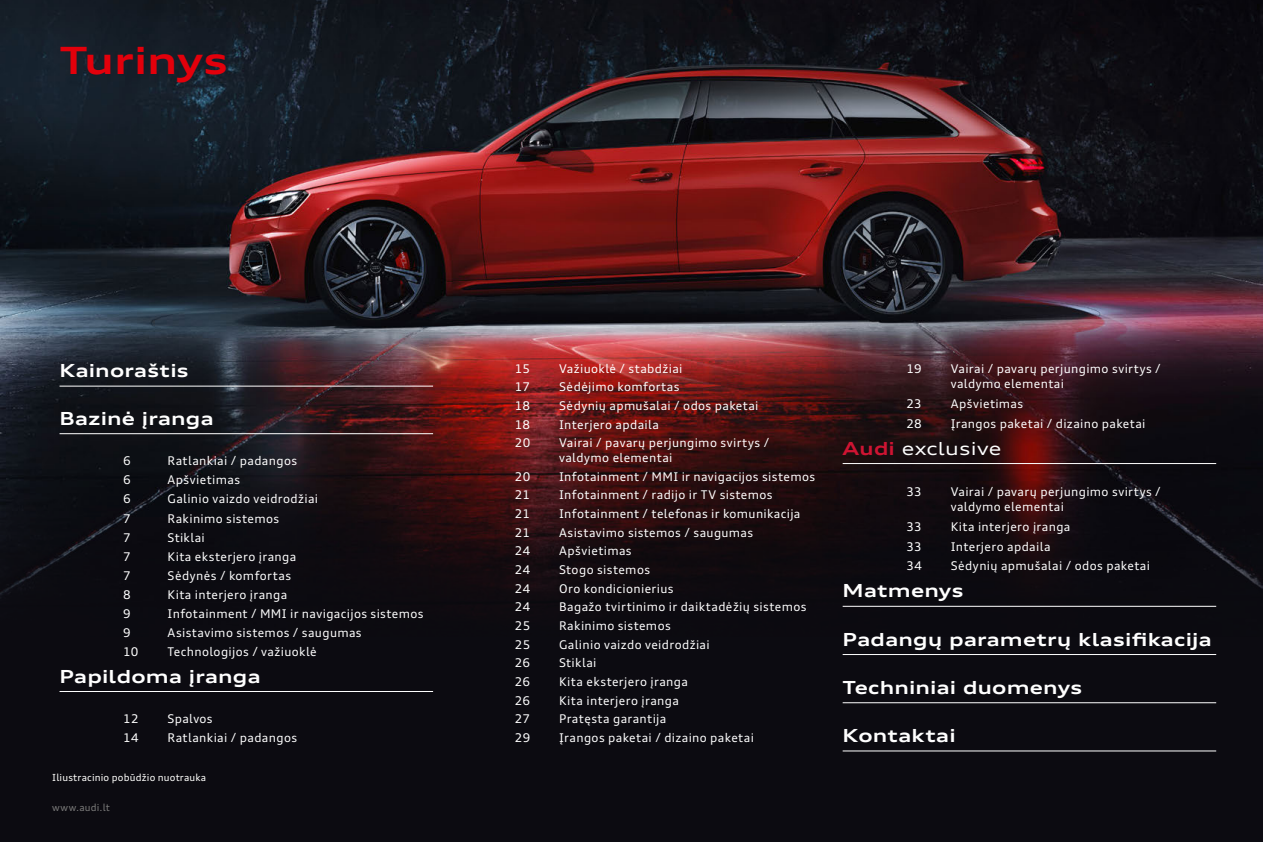
<style>
.page{position:relative;width:1263px;height:842px;background:#0c0b11}
.page>*{position:absolute;margin:0;border:0;box-sizing:border-box;transform-origin:0 0}
.t1{font:700 expanded 37.5px "Audi Type";color:#e3000b}
.t2{font:700 expanded 18px "Audi Type";letter-spacing:.015em;color:#fff}
.t3{font:expanded 18px "Audi Type";letter-spacing:.005em;color:#fff}
.t4{font:12px/15.5px "Audi Type";letter-spacing:.03em;color:#fff}
.t5{font:9.75px "Audi Type";letter-spacing:.02em;color:#fff}
.t6{font:9.75px "Audi Type";letter-spacing:.015em;color:#7b7b7a}
.s1{font-weight:700;color:#ce1432}
</style>
<div class="page">
<img style="left:0;top:0;width:1263px;height:607px">
<hr style="left:60px;top:386px;width:373px;height:1px;background:#fff">
<hr style="left:60px;top:433px;width:373px;height:1px;background:#fff">
<hr style="left:60px;top:691px;width:373px;height:1px;background:#fff">
<hr style="left:843px;top:463px;width:373px;height:1px;background:#fff">
<hr style="left:843px;top:606px;width:373px;height:1px;background:#fff">
<hr style="left:843px;top:654px;width:373px;height:1px;background:#fff">
<hr style="left:843px;top:702px;width:373px;height:1px;background:#fff">
<hr style="left:843px;top:751px;width:373px;height:1px;background:#fff">
<h1 class="t1" style="left:60px;top:37px;width:170px">Turinys</h1>
<h2 class="t2" style="left:60px;top:360px;width:131px">Kainoraštis</h2>
<h2 class="t2" style="left:60px;top:407px;width:156px">Bazinė įranga</h2>
<p class="t4" style="left:123px;top:453px;width:9px">6</p>
<p class="t4" style="left:168px;top:453px;width:131px">Ratlankiai / padangos</p>
<p class="t4" style="left:123px;top:472px;width:9px">6</p>
<p class="t4" style="left:168px;top:472px;width:74px">Apšvietimas</p>
<p class="t4" style="left:123px;top:491px;width:9px">6</p>
<p class="t4" style="left:168px;top:491px;width:152px">Galinio vaizdo veidrodžiai</p>
<p class="t4" style="left:123px;top:510px;width:9px">7</p>
<p class="t4" style="left:168px;top:510px;width:113px">Rakinimo sistemos</p>
<p class="t4" style="left:123px;top:529px;width:9px">7</p>
<p class="t4" style="left:168px;top:529px;width:39px">Stiklai</p>
<p class="t4" style="left:123px;top:548px;width:9px">7</p>
<p class="t4" style="left:168px;top:548px;width:130px">Kita eksterjero įranga</p>
<p class="t4" style="left:123px;top:568px;width:9px">7</p>
<p class="t4" style="left:168px;top:568px;width:125px">Sėdynės / komfortas</p>
<p class="t4" style="left:123px;top:587px;width:9px">8</p>
<p class="t4" style="left:168px;top:587px;width:121px">Kita interjero įranga</p>
<p class="t4" style="left:123px;top:606px;width:9px">9</p>
<p class="t4" style="left:168px;top:606px;width:258px">Infotainment / MMI ir navigacijos sistemos</p>
<p class="t4" style="left:123px;top:625px;width:9px">9</p>
<p class="t4" style="left:168px;top:625px;width:196px">Asistavimo sistemos / saugumas</p>
<p class="t4" style="left:123px;top:644px;width:17px">10</p>
<p class="t4" style="left:168px;top:644px;width:151px">Technologijos / važiuoklė</p>
<h2 class="t2" style="left:60px;top:665px;width:203px">Papildoma įranga</h2>
<p class="t4" style="left:123px;top:711px;width:17px">12</p>
<p class="t4" style="left:168px;top:711px;width:47px">Spalvos</p>
<p class="t4" style="left:123px;top:730px;width:17px">14</p>
<p class="t4" style="left:168px;top:730px;width:131px">Ratlankiai / padangos</p>
<p class="t5" style="left:52px;top:771px;width:155px">Iliustracinio pobūdžio nuotrauka</p>
<p class="t6" style="left:52px;top:801px;width:59px">www.audi.lt</p>
<p class="t4" style="left:515px;top:360px;width:17px">15</p>
<p class="t4" style="left:559px;top:360px;width:125px">Važiuoklė / stabdžiai</p>
<p class="t4" style="left:515px;top:379px;width:17px">17</p>
<p class="t4" style="left:559px;top:379px;width:122px">Sėdėjimo komfortas</p>
<p class="t4" style="left:515px;top:398px;width:17px">18</p>
<p class="t4" style="left:559px;top:398px;width:201px">Sėdynių apmušalai / odos paketai</p>
<p class="t4" style="left:515px;top:417px;width:17px">18</p>
<p class="t4" style="left:559px;top:417px;width:101px">Interjero apdaila</p>
<p class="t4" style="left:515px;top:435px;width:17px">20</p>
<p class="t4" style="left:559px;top:436px;width:212px;line-height:14.4px">Vairai / pavarų perjungimo svirtys / valdymo elementai</p>
<p class="t4" style="left:515px;top:468px;width:17px">20</p>
<p class="t4" style="left:559px;top:468px;width:258px">Infotainment / MMI ir navigacijos sistemos</p>
<p class="t4" style="left:515px;top:487px;width:17px">21</p>
<p class="t4" style="left:559px;top:487px;width:215px">Infotainment / radijo ir TV sistemos</p>
<p class="t4" style="left:515px;top:506px;width:17px">21</p>
<p class="t4" style="left:559px;top:506px;width:243px">Infotainment / telefonas ir komunikacija</p>
<p class="t4" style="left:515px;top:524px;width:17px">21</p>
<p class="t4" style="left:559px;top:524px;width:196px">Asistavimo sistemos / saugumas</p>
<p class="t4" style="left:515px;top:543px;width:17px">24</p>
<p class="t4" style="left:559px;top:543px;width:74px">Apšvietimas</p>
<p class="t4" style="left:515px;top:562px;width:17px">24</p>
<p class="t4" style="left:559px;top:562px;width:93px">Stogo sistemos</p>
<p class="t4" style="left:515px;top:580px;width:17px">24</p>
<p class="t4" style="left:559px;top:580px;width:116px">Oro kondicionierius</p>
<p class="t4" style="left:515px;top:599px;width:17px">24</p>
<p class="t4" style="left:559px;top:599px;width:249px">Bagažo tvirtinimo ir daiktadėžių sistemos</p>
<p class="t4" style="left:515px;top:618px;width:17px">25</p>
<p class="t4" style="left:559px;top:618px;width:113px">Rakinimo sistemos</p>
<p class="t4" style="left:515px;top:636px;width:17px">25</p>
<p class="t4" style="left:559px;top:636px;width:152px">Galinio vaizdo veidrodžiai</p>
<p class="t4" style="left:515px;top:655px;width:17px">26</p>
<p class="t4" style="left:559px;top:655px;width:39px">Stiklai</p>
<p class="t4" style="left:515px;top:674px;width:17px">26</p>
<p class="t4" style="left:559px;top:674px;width:130px">Kita eksterjero įranga</p>
<p class="t4" style="left:515px;top:693px;width:17px">26</p>
<p class="t4" style="left:559px;top:693px;width:121px">Kita interjero įranga</p>
<p class="t4" style="left:515px;top:711px;width:17px">27</p>
<p class="t4" style="left:559px;top:711px;width:109px">Pratęsta garantija</p>
<p class="t4" style="left:515px;top:730px;width:17px">29</p>
<p class="t4" style="left:559px;top:730px;width:196px">Įrangos paketai / dizaino paketai</p>
<p class="t4" style="left:906px;top:360px;width:17px">19</p>
<p class="t4" style="left:951px;top:360px;width:212px">Vairai / pavarų perjungimo svirtys / valdymo elementai</p>
<p class="t4" style="left:906px;top:396px;width:17px">23</p>
<p class="t4" style="left:951px;top:396px;width:74px">Apšvietimas</p>
<p class="t4" style="left:906px;top:415px;width:17px">28</p>
<p class="t4" style="left:951px;top:415px;width:196px">Įrangos paketai / dizaino paketai</p>
<h2 class="t3" style="left:843px;top:437px;width:160px"><span class="s1">Audi</span> exclusive</h2>
<p class="t4" style="left:906px;top:483px;width:17px">33</p>
<p class="t4" style="left:951px;top:483px;width:212px">Vairai / pavarų perjungimo svirtys / valdymo elementai</p>
<p class="t4" style="left:906px;top:519px;width:17px">33</p>
<p class="t4" style="left:951px;top:519px;width:121px">Kita interjero įranga</p>
<p class="t4" style="left:906px;top:538px;width:17px">33</p>
<p class="t4" style="left:951px;top:538px;width:101px">Interjero apdaila</p>
<p class="t4" style="left:906px;top:558px;width:17px">34</p>
<p class="t4" style="left:951px;top:558px;width:201px">Sėdynių apmušalai / odos paketai</p>
<h2 class="t2" style="left:843px;top:580px;width:122px">Matmenys</h2>
<h2 class="t2" style="left:843px;top:628px;width:371px">Padangų parametrų klasifikacija</h2>
<h2 class="t2" style="left:843px;top:676px;width:241px">Techniniai duomenys</h2>
<h2 class="t2" style="left:843px;top:724px;width:115px">Kontaktai</h2>
</div>
